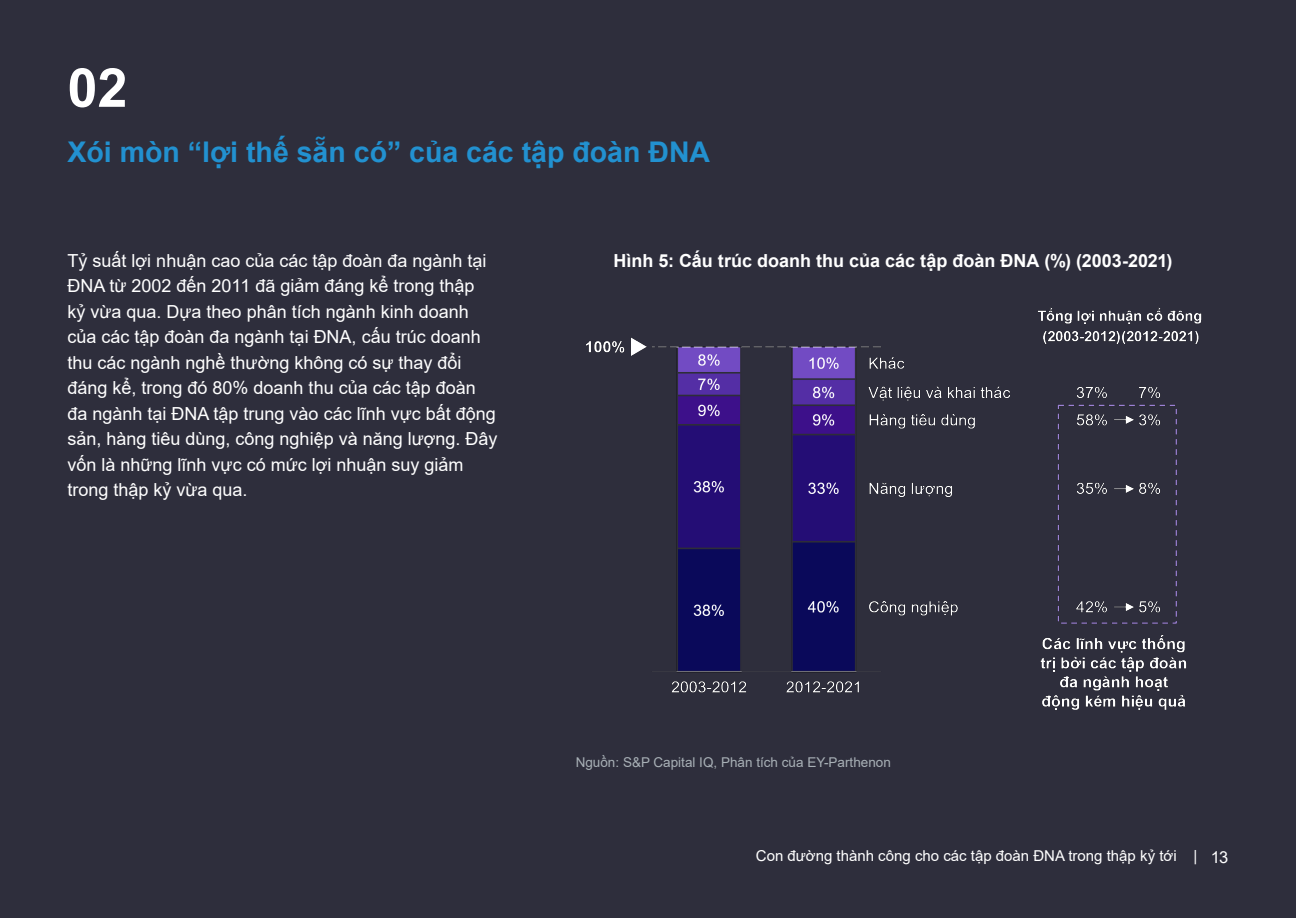
<style>
.page{position:relative;width:1296px;height:918px;background:#2e2e3c}
.page>*{position:absolute;margin:0;border:0;box-sizing:border-box;transform-origin:0 0}
.t1{font:700 54px "Arial";color:#fff}
.t2{font:700 28.5px "Arial";color:#2291d0}
.t3{font:18px/25.5px "Arial";color:#fff}
.t4{font:700 18px "Arial";color:#fff}
.t5{font:15px "Arial";color:#fff}
.t6{font:13.5px "Arial";color:#a8b0b6}
.s1{font-size:16.5px}
</style>
<div class="page">
<img style="left:586px;top:307px;width:616px;height:403px">
<h1 class="t1" style="left:68px;top:50px;width:62px">02</h1>
<h2 class="t2" style="left:68px;top:132px;width:644px">Xói mòn “lợi thế sẵn có” của các tập đoàn ĐNA</h2>
<p class="t3" style="left:68px;top:247px;width:432px">Tỷ suất lợi nhuận cao của các tập đoàn đa ngành tại ĐNA từ 2002 đến 2011 đã giảm đáng kể trong thập<br>kỷ vừa qua. Dựa theo phân tích ngành kinh doanh của các tập đoàn đa ngành tại ĐNA, cấu trúc doanh thu các ngành nghề thường không có sự thay đổi đáng kể, trong đó 80% doanh thu của các tập đoàn đa ngành tại ĐNA tập trung vào các lĩnh vực bất động sản, hàng tiêu dùng, công nghiệp và năng lượng. Đây vốn là những lĩnh vực có mức lợi nhuận suy giảm trong thập kỷ vừa qua.</p>
<p class="t4" style="left:613px;top:248px;width:561px">Hình 5: Cấu trúc doanh thu của các tập đoàn ĐNA (%) (2003-2021)</p>
<p class="t6" style="left:576px;top:753px;width:317px">Nguồn: S&amp;P Capital IQ, Phân tích của EY-Parthenon</p>
<p class="t5" style="left:756px;top:846px;width:474px">Con đường thành công cho các tập đoàn ĐNA trong thập kỷ tới | <span class="s1">13</span></p>
</div>
